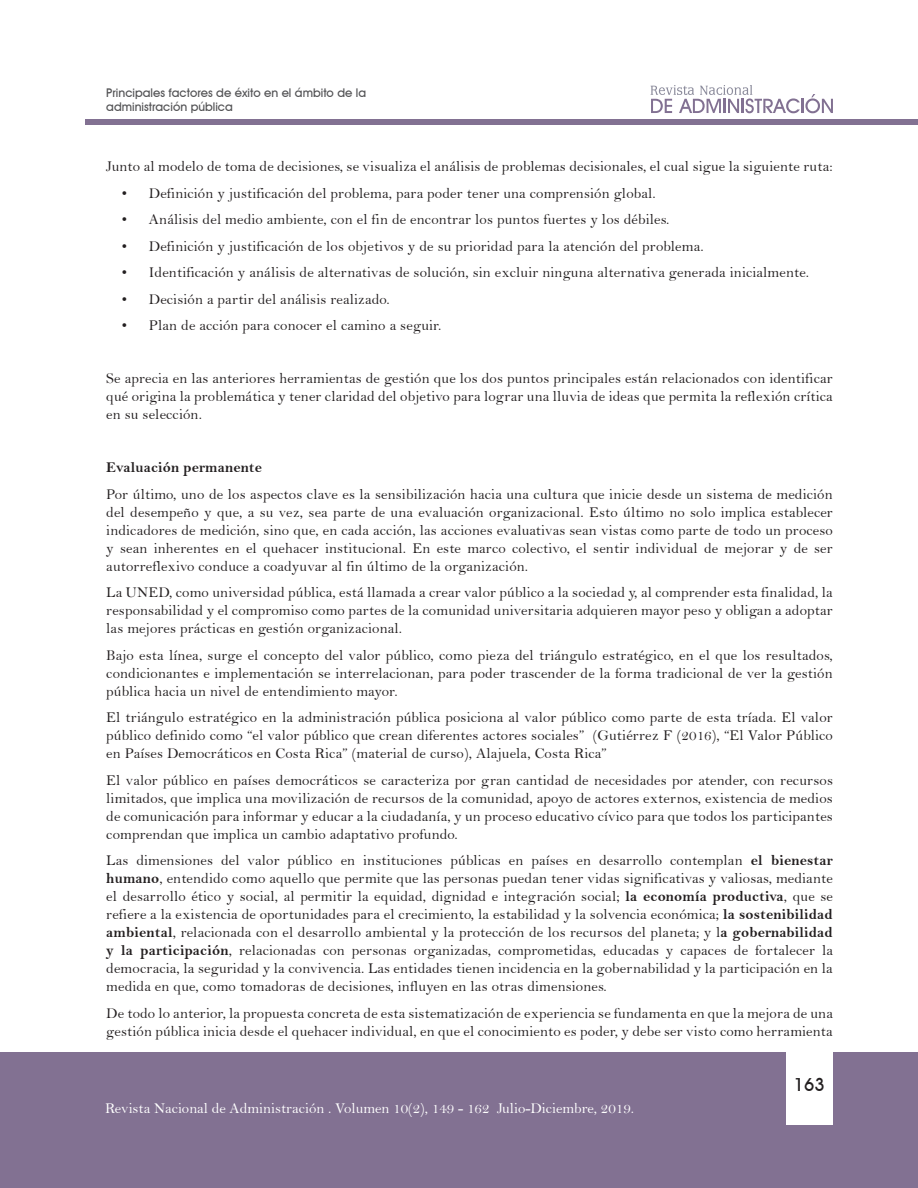
<style>
.page{position:relative;width:918px;height:1188px;background:#fff}
.page>*{position:absolute;margin:0;border:0;box-sizing:border-box;transform-origin:0 0}
.t1{font:700 18px "Decker";color:#231f20}
.texto_contenido{font:15px/18px "Bell";letter-spacing:.01em;color:#231f20;text-align:justify}
.t2{font:15px "Bell";color:#fff}
.texto_contenido-2{font:15px "Bell MT Bold";letter-spacing:.01em;color:#231f20}
.titulo_articulo_espa{font:700 12px/14.4px "Decker";color:#535355}
.s1{font-family:"Bell MT Bold"}
</style>
<div class="page">
<div style="left:0;top:1052px;width:918px;height:136px;background:#827192"></div>
<div style="left:786px;top:1049px;width:47px;height:75px;background:#fff"></div>
<svg style="left:651px;top:85px;width:182px;height:28px"></svg>
<div style="left:85px;top:120px;width:833px;height:5px;background:#827192"></div>
<p class="titulo_articulo_espa" style="left:106px;top:85px;width:261px">Principales factores de éxito en el ámbito de la administración pública</p>
<p class="texto_contenido" style="left:106px;top:157px;width:728px">Junto al modelo de toma de decisiones, se visualiza el análisis de problemas decisionales, el cual sigue la siguiente ruta:</p>
<p class="texto_contenido" style="left:122px;top:184px;width:536px">• Definición y justificación del problema, para poder tener una comprensión global.</p>
<p class="texto_contenido" style="left:122px;top:210px;width:549px">• Análisis del medio ambiente, con el fin de encontrar los puntos fuertes y los débiles.</p>
<p class="texto_contenido" style="left:122px;top:237px;width:583px">• Definición y justificación de los objetivos y de su prioridad para la atención del problema.</p>
<p class="texto_contenido" style="left:122px;top:263px;width:689px">• Identificación y análisis de alternativas de solución, sin excluir ninguna alternativa generada inicialmente.</p>
<p class="texto_contenido" style="left:122px;top:290px;width:270px">• Decisión a partir del análisis realizado.</p>
<p class="texto_contenido" style="left:122px;top:316px;width:321px">• Plan de acción para conocer el camino a seguir.</p>
<p class="texto_contenido" style="left:106px;top:369px;width:728px">Se aprecia en las anteriores herramientas de gestión que los dos puntos principales están relacionados con identificar qué origina la problemática y tener claridad del objetivo para lograr una lluvia de ideas que permita la reflexión crítica en su selección.</p>
<p class="texto_contenido-2" style="left:106px;top:459px;width:157px">Evaluación permanente</p>
<p class="texto_contenido" style="left:106px;top:485px;width:728px">Por último, uno de los aspectos clave es la sensibilización hacia una cultura que inicie desde un sistema de medición del desempeño y que, a su vez, sea parte de una evaluación organizacional. Esto último no solo implica establecer indicadores de medición, sino que, en cada acción, las acciones evaluativas sean vistas como parte de todo un proceso y sean inherentes en el quehacer institucional. En este marco colectivo, el sentir individual de mejorar y de ser autorreflexivo conduce a coadyuvar al fin último de la organización.</p>
<p class="texto_contenido" style="left:106px;top:583px;width:728px">La UNED, como universidad pública, está llamada a crear valor público a la sociedad y, al comprender esta finalidad, la responsabilidad y el compromiso como partes de la comunidad universitaria adquieren mayor peso y obligan a adoptar las mejores prácticas en gestión organizacional.</p>
<p class="texto_contenido" style="left:106px;top:646px;width:728px">Bajo esta línea, surge el concepto del valor público, como pieza del triángulo estratégico, en el que los resultados, condicionantes e implementación se interrelacionan, para poder trascender de la forma tradicional de ver la gestión pública hacia un nivel de entendimiento mayor.</p>
<p class="texto_contenido" style="left:106px;top:708px;width:728px">El triángulo estratégico en la administración pública posiciona al valor público como parte de esta tríada. El valor público definido como “el valor público que crean diferentes actores sociales” (Gutiérrez F (2016), “El Valor Público en Países Democráticos en Costa Rica” (material de curso), Alajuela, Costa Rica”</p>
<p class="texto_contenido" style="left:106px;top:771px;width:728px">El valor público en países democráticos se caracteriza por gran cantidad de necesidades por atender, con recursos limitados, que implica una movilización de recursos de la comunidad, apoyo de actores externos, existencia de medios de comunicación para informar y educar a la ciudadanía, y un proceso educativo cívico para que todos los participantes comprendan que implica un cambio adaptativo profundo.</p>
<p class="texto_contenido" style="left:106px;top:851px;width:728px">Las dimensiones del valor público en instituciones públicas en países en desarrollo contemplan <span class="s1">el bienestar humano</span>, entendido como aquello que permite que las personas puedan tener vidas significativas y valiosas, mediante el desarrollo ético y social, al permitir la equidad, dignidad e integración social; <span class="s1">la economía productiva</span>, que se refiere a la existencia de oportunidades para el crecimiento, la estabilidad y la solvencia económica; <span class="s1">la sostenibilidad ambiental</span>, relacionada con el desarrollo ambiental y la protección de los recursos del planeta; y l<span class="s1">a gobernabilidad y la participación</span>, relacionadas con personas organizadas, comprometidas, educadas y capaces de fortalecer la democracia, la seguridad y la convivencia. Las entidades tienen incidencia en la gobernabilidad y la participación en la medida en que, como tomadoras de decisiones, influyen en las otras dimensiones.</p>
<p class="texto_contenido" style="left:106px;top:1004px;width:728px">De todo lo anterior, la propuesta concreta de esta sistematización de experiencia se fundamenta en que la mejora de una gestión pública inicia desde el quehacer individual, en que el conocimiento es poder, y debe ser visto como herramienta</p>
<p class="t2" style="left:105px;top:1099px;width:530px">Revista Nacional de Administración . Volumen 10(2), 149 - 162 Julio-Diciembre, 2019.</p>
<p class="t1" style="left:794px;top:1073px;width:32px">163</p>
</div>
